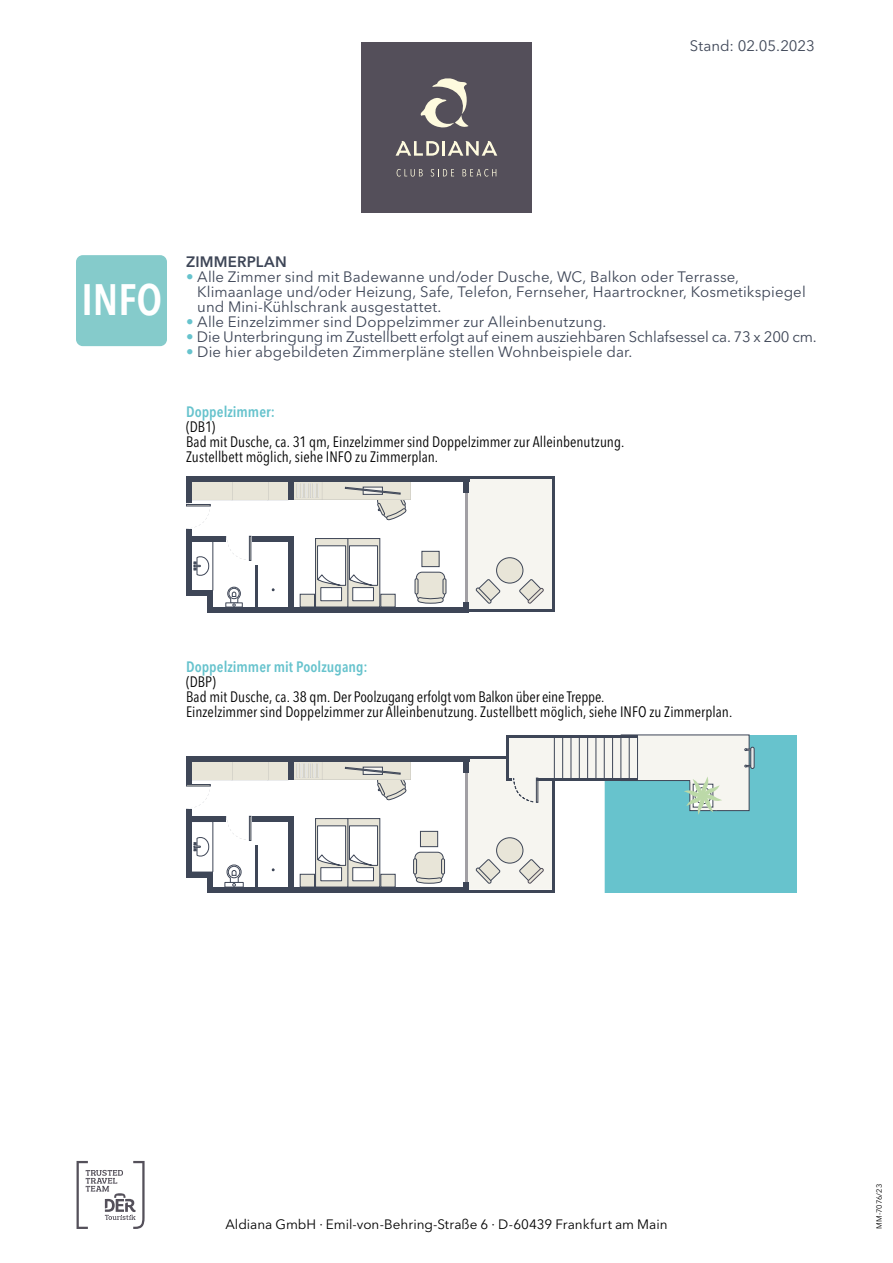
<style>
.page{position:relative;width:893px;height:1263px;background:#fff}
.page>*{position:absolute;margin:0;border:0;box-sizing:border-box;transform-origin:0 0}
.t1{font:600 43.65px "Avenir Next Condensed";color:#fff}
.t2{font:15px/15px "Avenir Next LT Pro";letter-spacing:.005em;color:#3e4657}
.t3{font:condensed 15px/15px "Avenir Next LT Pro";color:#000}
.t4{font:600 condensed 15px "Avenir Next LT Pro";letter-spacing:.005em;color:#67c3cd}
.t5{font:600 15px "Avenir Next LT Pro";letter-spacing:.01em;color:#3e4657}
.t6{font:13.5px "Avenir Next LT Pro";color:#000}
.t7{font:7.5px "Avenir Next LT Pro";letter-spacing:-.01em;color:#000}
.s1{color:#67c3cd}
</style>
<div class="page">
<div style="left:361px;top:43px;width:170px;height:170px;background:#544f5a"></div>
<svg style="left:420px;top:78px;width:49px;height:50px"></svg>
<svg style="left:396px;top:141px;width:43px;height:15px"></svg>
<hr style="left:442px;top:141px;width:3px;height:15px;background:#fefade">
<svg style="left:448px;top:141px;width:49px;height:15px"></svg>
<svg style="left:397px;top:169px;width:26px;height:8px"></svg>
<svg style="left:431px;top:169px;width:23px;height:8px"></svg>
<svg style="left:462px;top:169px;width:34px;height:8px"></svg>
<svg style="left:77px;top:1161px;width:68px;height:68px"></svg>
<div style="left:77px;top:255px;width:89px;height:91px;background:#85cbcb;border-radius:7px"></div>
<div style="left:466px;top:479px;width:88px;height:131px;background:#f6f5f0"></div>
<svg style="left:191px;top:541px;width:22px;height:50px"></svg>
<div style="left:300px;top:594px;width:15px;height:13px;background:#e8e5d8;border:1px solid #3e4657"></div>
<div style="left:381px;top:594px;width:14px;height:13px;background:#e8e5d8;border:1px solid #3e4657"></div>
<svg style="left:348px;top:538px;width:32px;height:69px"></svg>
<div style="left:353px;top:587px;width:20px;height:14px;background:#fff;border:1px solid #3e4657"></div>
<svg style="left:315px;top:538px;width:33px;height:69px"></svg>
<div style="left:321px;top:588px;width:21px;height:13px;background:#fff"></div>
<div style="left:321px;top:587px;width:21px;height:14px;border:1px solid #3e4657"></div>
<svg style="left:317px;top:546px;width:61px;height:39px"></svg>
<svg style="left:294px;top:482px;width:117px;height:38px"></svg>
<div style="left:497px;top:558px;width:26px;height:25px;background:#e8e5d8;border-radius:50%"></div>
<div style="left:496px;top:558px;width:27px;height:25px;border:1px solid #3e4657;border-radius:50%"></div>
<svg style="left:476px;top:579px;width:24px;height:24px"></svg>
<svg style="left:519px;top:579px;width:25px;height:24px"></svg>
<div style="left:226px;top:603px;width:16px;height:4px;border:1px solid #3e4657"></div>
<svg style="left:228px;top:587px;width:12px;height:19px"></svg>
<div style="left:422px;top:551px;width:17px;height:16px;background:#e8e5d8"></div>
<div style="left:422px;top:551px;width:17px;height:16px;border:1px solid #3e4657"></div>
<div style="left:416px;top:572px;width:29px;height:28px;background:#e8e5d8;border-radius:6px"></div>
<div style="left:416px;top:572px;width:29px;height:28px;border:1px solid #3e4657;border-radius:6px"></div>
<div style="left:415px;top:579px;width:3px;height:15px;border:1px solid #3e4657"></div>
<div style="left:443px;top:579px;width:3px;height:15px;border:1px solid #3e4657"></div>
<svg style="left:418px;top:598px;width:25px;height:5px"></svg>
<hr style="left:465px;top:489px;width:3px;height:114px;background:#a19fa4">
<hr style="left:552px;top:476px;width:2px;height:136px;background:#3e4657">
<hr style="left:255px;top:566px;width:3px;height:46px;background:#3e4657">
<hr style="left:469px;top:610px;width:85px;height:2px;background:#3e4657">
<hr style="left:469px;top:476px;width:85px;height:3px;background:#3e4657">
<div style="left:288px;top:476px;width:6px;height:24px;background:#3e4657"></div>
<div style="left:464px;top:476px;width:5px;height:17px;background:#3e4657"></div>
<div style="left:288px;top:536px;width:6px;height:72px;background:#3e4657"></div>
<div style="left:464px;top:602px;width:5px;height:10px;background:#3e4657"></div>
<div style="left:186px;top:530px;width:5px;height:66px;background:#3e4657"></div>
<div style="left:208px;top:607px;width:261px;height:5px;background:#3e4657"></div>
<div style="left:186px;top:476px;width:283px;height:6px;background:#3e4657"></div>
<div style="left:186px;top:536px;width:40px;height:5px;background:#3e4657"></div>
<div style="left:252px;top:536px;width:42px;height:5px;background:#3e4657"></div>
<div style="left:186px;top:591px;width:27px;height:5px;background:#3e4657"></div>
<div style="left:208px;top:592px;width:5px;height:20px;background:#3e4657"></div>
<svg style="left:226px;top:536px;width:26px;height:24px"></svg>
<svg style="left:186px;top:482px;width:102px;height:48px"></svg>
<div style="left:186px;top:504px;width:24px;height:2px;background:#e8e5d8;border:1px solid #3e4657"></div>
<div style="left:605px;top:735px;width:192px;height:157px;background:#67c3cd"></div>
<div style="left:751px;top:747px;width:3px;height:21px;border:1px solid #3e4657;border-radius:2px"></div>
<svg style="left:638px;top:735px;width:114px;height:80px"></svg>
<svg style="left:191px;top:821px;width:22px;height:51px"></svg>
<div style="left:300px;top:874px;width:15px;height:13px;background:#e8e5d8;border:1px solid #3e4657"></div>
<div style="left:381px;top:874px;width:14px;height:13px;background:#e8e5d8;border:1px solid #3e4657"></div>
<svg style="left:348px;top:818px;width:32px;height:69px"></svg>
<div style="left:353px;top:868px;width:20px;height:13px;background:#fff"></div>
<div style="left:353px;top:867px;width:21px;height:14px;border:1px solid #3e4657"></div>
<svg style="left:315px;top:818px;width:33px;height:69px"></svg>
<div style="left:321px;top:868px;width:21px;height:13px;background:#fff"></div>
<div style="left:321px;top:867px;width:21px;height:14px;border:1px solid #3e4657"></div>
<svg style="left:317px;top:826px;width:61px;height:39px"></svg>
<svg style="left:294px;top:762px;width:117px;height:38px"></svg>
<div style="left:225px;top:882px;width:18px;height:5px;border:1px solid #3e4657"></div>
<svg style="left:227px;top:865px;width:14px;height:21px"></svg>
<div style="left:420px;top:831px;width:18px;height:16px;background:#e8e5d8"></div>
<div style="left:420px;top:831px;width:18px;height:16px;border:1px solid #3e4657"></div>
<div style="left:415px;top:852px;width:28px;height:28px;background:#e8e5d8;border-radius:6px"></div>
<div style="left:415px;top:852px;width:28px;height:28px;border:1px solid #3e4657;border-radius:6px"></div>
<div style="left:414px;top:859px;width:3px;height:15px;border:1px solid #3e4657"></div>
<div style="left:441px;top:859px;width:4px;height:15px;border:1px solid #3e4657"></div>
<svg style="left:416px;top:878px;width:26px;height:5px"></svg>
<hr style="left:465px;top:769px;width:3px;height:114px;background:#a19fa4">
<hr style="left:255px;top:846px;width:3px;height:46px;background:#3e4657">
<hr style="left:469px;top:890px;width:85px;height:2px;background:#3e4657">
<div style="left:288px;top:756px;width:6px;height:24px;background:#3e4657"></div>
<div style="left:464px;top:756px;width:5px;height:17px;background:#3e4657"></div>
<div style="left:288px;top:816px;width:6px;height:72px;background:#3e4657"></div>
<div style="left:464px;top:882px;width:5px;height:10px;background:#3e4657"></div>
<div style="left:186px;top:810px;width:5px;height:66px;background:#3e4657"></div>
<div style="left:208px;top:887px;width:261px;height:5px;background:#3e4657"></div>
<div style="left:186px;top:756px;width:283px;height:6px;background:#3e4657"></div>
<div style="left:186px;top:816px;width:40px;height:5px;background:#3e4657"></div>
<div style="left:252px;top:816px;width:42px;height:5px;background:#3e4657"></div>
<div style="left:186px;top:872px;width:27px;height:5px;background:#3e4657"></div>
<div style="left:208px;top:872px;width:5px;height:20px;background:#3e4657"></div>
<svg style="left:226px;top:816px;width:26px;height:24px"></svg>
<svg style="left:186px;top:762px;width:102px;height:48px"></svg>
<div style="left:186px;top:784px;width:24px;height:2px;background:#e8e5d8;border:1px solid #3e4657"></div>
<svg style="left:468px;top:737px;width:86px;height:153px"></svg>
<div style="left:536px;top:778px;width:2px;height:24px;border:1px solid #3e4657"></div>
<div style="left:551px;top:737px;width:120px;height:42px;background:#f6f5f0"></div>
<hr style="left:562px;top:737px;width:1px;height:41px;background:#3e4657">
<hr style="left:637px;top:737px;width:1px;height:41px;background:#3e4657">
<hr style="left:629px;top:737px;width:1px;height:41px;background:#3e4657">
<hr style="left:621px;top:737px;width:1px;height:41px;background:#3e4657">
<hr style="left:596px;top:737px;width:1px;height:41px;background:#3e4657">
<hr style="left:604px;top:737px;width:1px;height:41px;background:#3e4657">
<hr style="left:612px;top:737px;width:1px;height:41px;background:#3e4657">
<hr style="left:554px;top:737px;width:1px;height:41px;background:#3e4657">
<hr style="left:579px;top:737px;width:1px;height:41px;background:#3e4657">
<hr style="left:571px;top:737px;width:1px;height:41px;background:#3e4657">
<hr style="left:587px;top:737px;width:1px;height:41px;background:#3e4657">
<hr style="left:536px;top:778px;width:102px;height:3px;background:#3e4657">
<hr style="left:506px;top:735px;width:132px;height:2px;background:#3e4657">
<p class="t2" style="left:690px;top:38px;width:126px">Stand: 02.05.2023</p>
<h1 class="t1" style="left:81px;top:262px;width:82px">INFO</h1>
<p class="t5" style="left:186px;top:252px;width:102px">ZIMMERPLAN</p>
<p class="t2" style="left:197px;top:269px;width:610px;text-indent:-11px"><span class="s1">•</span> Alle Zimmer sind mit Badewanne und/oder Dusche, WC, Balkon oder Terrasse,<br>Klimaanlage und/oder Heizung, Safe, Telefon, Fernseher, Haartrockner, Kosmetikspiegel und Mini-Kühlschrank ausgestattet.</p>
<p class="t2" style="left:186px;top:314px;width:422px"><span class="s1">•</span> Alle Einzelzimmer sind Doppelzimmer zur Alleinbenutzung.</p>
<p class="t2" style="left:186px;top:329px;width:632px"><span class="s1">•</span> Die Unterbringung im Zustellbett erfolgt auf einem ausziehbaren Schlafsessel ca. 73 x 200 cm.</p>
<p class="t2" style="left:186px;top:344px;width:448px"><span class="s1">•</span> Die hier abgebildeten Zimmerpläne stellen Wohnbeispiele dar.</p>
<p class="t4" style="left:186px;top:402px;width:91px">Doppelzimmer:</p>
<p class="t3" style="left:186px;top:419px;width:440px">(DB1)<br>Bad mit Dusche, ca. 31 qm, Einzelzimmer sind Doppelzimmer zur Alleinbenutzung.<br>Zustellbett möglich, siehe INFO zu Zimmerplan.</p>
<p class="t4" style="left:186px;top:657px;width:183px">Doppelzimmer mit Poolzugang:</p>
<p class="t3" style="left:186px;top:674px;width:548px">(DBP)<br>Bad mit Dusche, ca. 38 qm. Der Poolzugang erfolgt vom Balkon über eine Treppe.<br>Einzelzimmer sind Doppelzimmer zur Alleinbenutzung. Zustellbett möglich, siehe INFO zu Zimmerplan.</p>
<p class="t6" style="left:225px;top:1216px;width:444px">Aldiana GmbH · Emil-von-Behring-Straße 6 · D-60439 Frankfurt am Main</p>
<p class="t7" style="left:875px;top:1229px;width:46px;rotate:-90deg">MM-7076/23</p>
</div>
